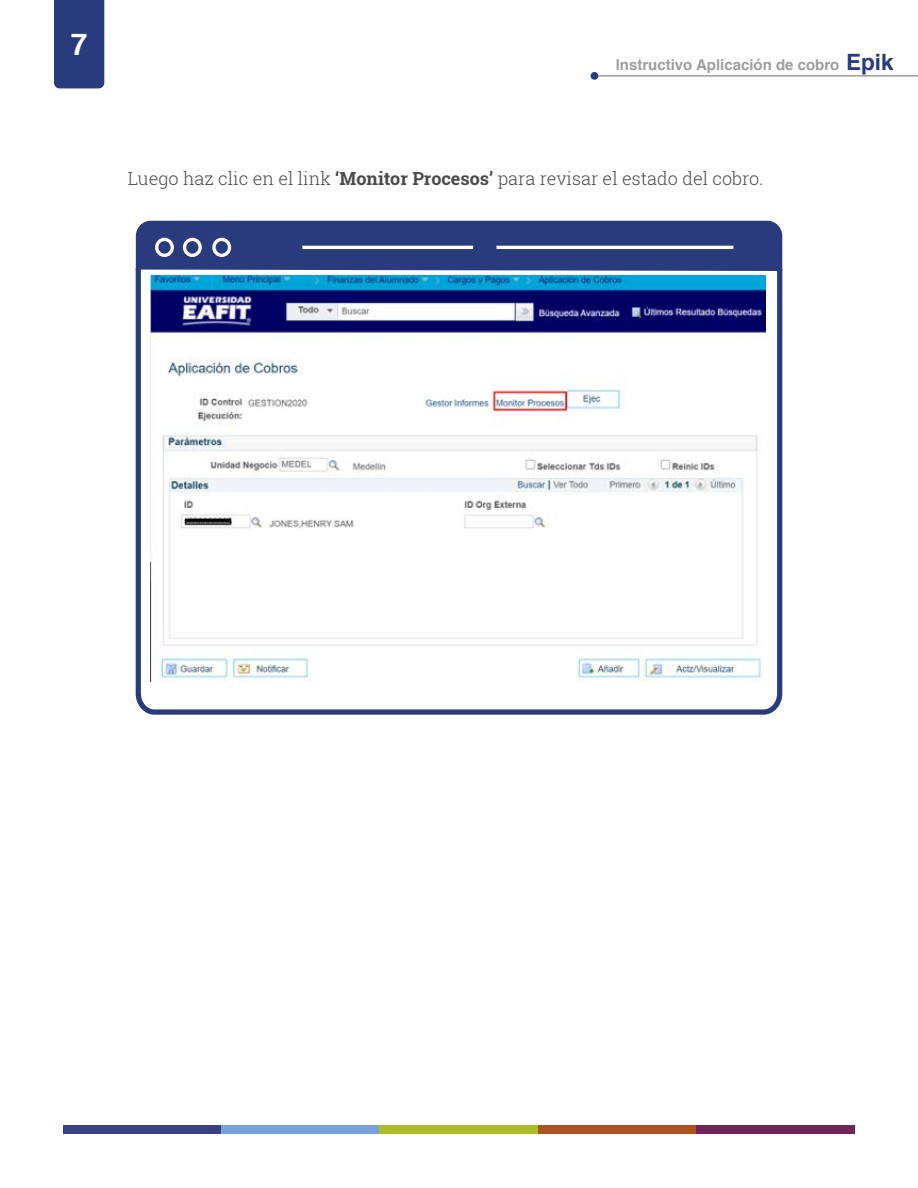
<style>
.page{position:relative;width:918px;height:1188px;background:#fff}
.page>*{position:absolute;margin:0;border:0;box-sizing:border-box;transform-origin:0 0}
.t1{font:700 30px "Helvetica";color:#fff}
.t2{font:700 22.5px "Helvetica";color:#283a7d}
.t3{font:300 18px "Roboto Slab";color:#4a4a4a}
.t4{font:700 15px "Helvetica";color:#9e9e9e}
.s1{font-weight:700}
</style>
<div class="page">
<hr style="left:598px;top:75px;width:320px;height:2px;background:#9e9e9e">
<div style="left:591px;top:72px;width:7px;height:8px;background:#293b7d;border-radius:50%"></div>
<div style="left:54px;top:0;width:50px;height:88px;background:#283b7c"></div>
<div style="left:63px;top:1125px;width:158px;height:9px;background:#384282"></div>
<div style="left:221px;top:1125px;width:159px;height:9px;background:#7aa1de"></div>
<div style="left:380px;top:1125px;width:158px;height:9px;background:#a8bf29"></div>
<div style="left:538px;top:1125px;width:159px;height:9px;background:#ab5421"></div>
<div style="left:697px;top:1125px;width:158px;height:9px;background:#702459"></div>
<svg style="left:135px;top:263px;width:648px;height:452px"></svg>
<svg style="left:136px;top:221px;width:646px;height:50px;background:#384986"></svg>
<img style="left:151px;top:275px;width:615px;height:407px">
<h1 class="t1" style="left:71px;top:21px;width:18px">7</h1>
<p class="t4" style="left:616px;top:52px;width:225px">Instructivo Aplicación de cobro</p>
<p class="t2" style="left:846px;top:44px;width:49px">Epik</p>
<p class="t3" style="left:128px;top:166px;width:637px">Luego haz clic en el link <span class="s1">‘Monitor Procesos’</span> para revisar el estado del cobro.</p>
</div>
